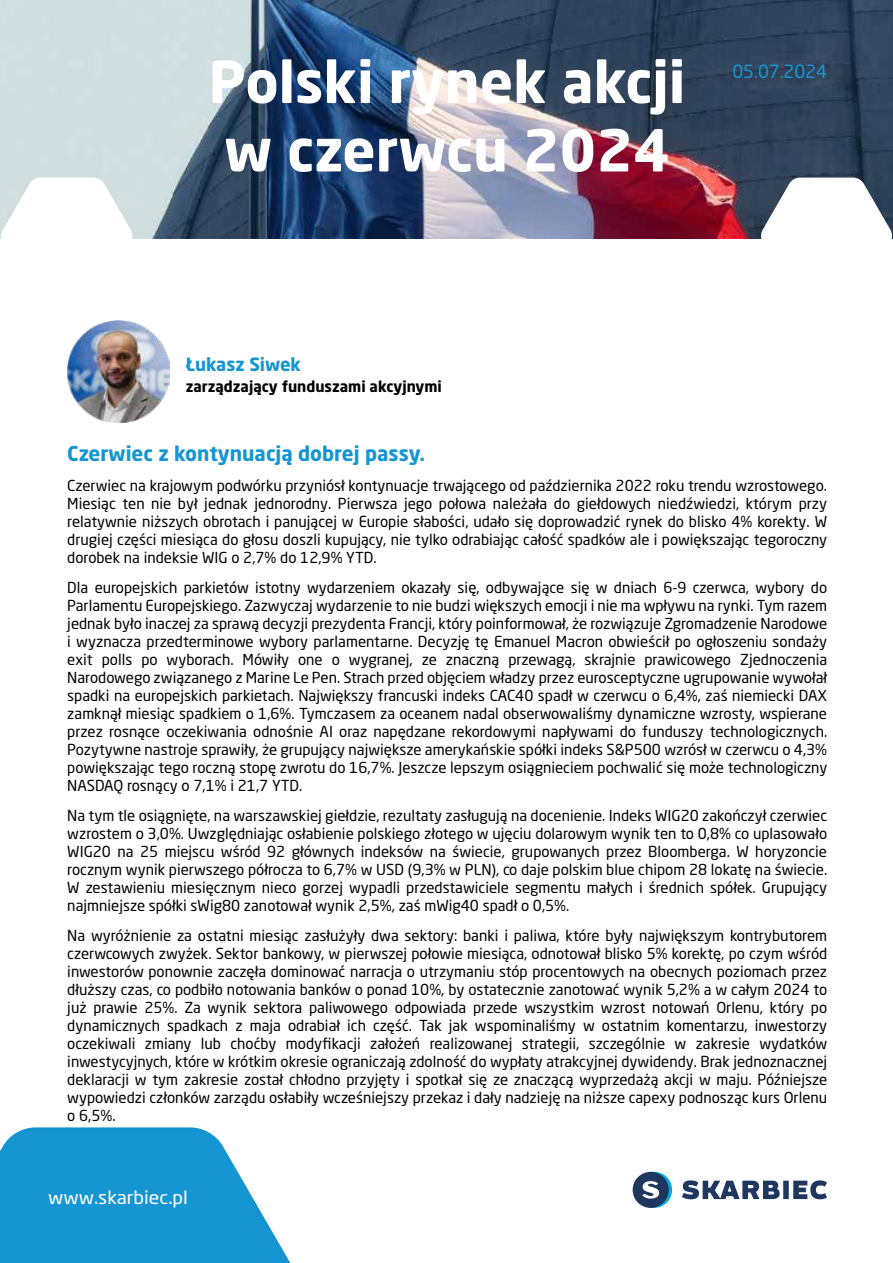
<style>
.page{position:relative;width:893px;height:1263px;background:#fff}
.page>*{position:absolute;margin:0;border:0;box-sizing:border-box;transform-origin:0 0}
.t1{font:700 57px/68.4px "Neo Sans Pro";color:#fff}
.t2{font:700 20.25px "Neo Sans Pro";color:#1595d2}
.t3{font:18px "Neo Sans Pro";color:#fff;scale:1.08 1}
.t4{font:700 18px "Neo Sans Pro";color:#1595d2}
.t5{font:18px "Neo Sans Pro";color:#1595d2}
.t6{font:15px/18px "Neo Sans Pro";color:#000;text-align:justify}
.t7{font:700 15px "Neo Sans Pro";color:#000}
</style>
<div class="page">
<img style="left:0;top:0;width:893px;height:238px">
<img style="left:67px;top:320px;width:102px;height:102px">
<svg style="left:760px;top:178px;width:133px;height:61px"></svg>
<svg style="left:1px;top:178px;width:132px;height:61px"></svg>
<svg style="left:0;top:1127px;width:291px;height:136px;background:#36a5d9"></svg>
<svg style="left:636px;top:1172px;width:36px;height:36px"></svg>
<div style="left:633px;top:1172px;width:36px;height:36px;background:#1f365e;border-radius:50%"></div>
<svg style="left:642px;top:1181px;width:17px;height:17px"></svg>
<svg style="left:682px;top:1180px;width:145px;height:19px"></svg>
<h1 class="t1" style="left:209px;top:46px;width:478px">Polski rynek akcji w czerwcu 2024</h1>
<p class="t5" style="left:732px;top:61px;width:96px">05.07.2024</p>
<p class="t4" style="left:186px;top:353px;width:117px">Łukasz Siwek</p>
<p class="t7" style="left:186px;top:377px;width:258px">zarządzający funduszami akcyjnymi</p>
<h2 class="t2" style="left:67px;top:441px;width:359px">Czerwiec z kontynuacją dobrej passy.</h2>
<p class="t6" style="left:67px;top:476px;width:761px">Czerwiec na krajowym podwórku przyniósł kontynuacje trwającego od października 2022 roku trendu wzrostowego.<br>Miesiąc ten nie był jednak jednorodny. Pierwsza jego połowa należała do giełdowych niedźwiedzi, którym przy relatywnie niższych obrotach i panującej w Europie słabości, udało się doprowadzić rynek do blisko 4% korekty. W drugiej części miesiąca do głosu doszli kupujący, nie tylko odrabiając całość spadków ale i powiększając tegoroczny dorobek na indeksie WIG o 2,7% do 12,9% YTD.</p>
<p class="t6" style="left:67px;top:578px;width:761px">Dla europejskich parkietów istotny wydarzeniem okazały się, odbywające się w dniach 6-9 czerwca, wybory do Parlamentu Europejskiego. Zazwyczaj wydarzenie to nie budzi większych emocji i nie ma wpływu na rynki. Tym razem jednak było inaczej za sprawą decyzji prezydenta Francji, który poinformował, że rozwiązuje Zgromadzenie Narodowe i wyznacza przedterminowe wybory parlamentarne. Decyzję tę Emanuel Macron obwieścił po ogłoszeniu sondaży exit polls po wyborach. Mówiły one o wygranej, ze znaczną przewagą, skrajnie prawicowego Zjednoczenia Narodowego związanego z Marine Le Pen. Strach przed objęciem władzy przez eurosceptyczne ugrupowanie wywołał spadki na europejskich parkietach. Największy francuski indeks CAC40 spadł w czerwcu o 6,4%, zaś niemiecki DAX zamknął miesiąc spadkiem o 1,6%. Tymczasem za oceanem nadal obserwowaliśmy dynamiczne wzrosty, wspierane przez rosnące oczekiwania odnośnie AI oraz napędzane rekordowymi napływami do funduszy technologicznych.<br>Pozytywne nastroje sprawiły, że grupujący największe amerykańskie spółki indeks S&amp;P500 wzrósł w czerwcu o 4,3% powiększając tego roczną stopę zwrotu do 16,7%. Jeszcze lepszym osiągnieciem pochwalić się może technologiczny NASDAQ rosnący o 7,1% i 21,7 YTD.</p>
<p class="t6" style="left:67px;top:806px;width:761px">Na tym tle osiągnięte, na warszawskiej giełdzie, rezultaty zasługują na docenienie. Indeks WIG20 zakończył czerwiec wzrostem o 3,0%. Uwzględniając osłabienie polskiego złotego w ujęciu dolarowym wynik ten to 0,8% co uplasowało WIG20 na 25 miejscu wśród 92 głównych indeksów na świecie, grupowanych przez Bloomberga. W horyzoncie rocznym wynik pierwszego półrocza to 6,7% w USD (9,3% w PLN), co daje polskim blue chipom 28 lokatę na świecie.<br>W zestawieniu miesięcznym nieco gorzej wypadli przedstawiciele segmentu małych i średnich spółek. Grupujący najmniejsze spółki sWig80 zanotował wynik 2,5%, zaś mWig40 spadł o 0,5%.</p>
<p class="t6" style="left:67px;top:926px;width:761px">Na wyróżnienie za ostatni miesiąc zasłużyły dwa sektory: banki i paliwa, które były największym kontrybutorem czerwcowych zwyżek. Sektor bankowy, w pierwszej połowie miesiąca, odnotował blisko 5% korektę, po czym wśród inwestorów ponownie zaczęła dominować narracja o utrzymaniu stóp procentowych na obecnych poziomach przez dłuższy czas, co podbiło notowania banków o ponad 10%, by ostatecznie zanotować wynik 5,2% a w całym 2024 to już prawie 25%. Za wynik sektora paliwowego odpowiada przede wszystkim wzrost notowań Orlenu, który po dynamicznych spadkach z maja odrabiał ich część. Tak jak wspominaliśmy w ostatnim komentarzu, inwestorzy oczekiwali zmiany lub choćby modyfikacji założeń realizowanej strategii, szczególnie w zakresie wydatków inwestycyjnych, które w krótkim okresie ograniczają zdolność do wypłaty atrakcyjnej dywidendy. Brak jednoznacznej deklaracji w tym zakresie został chłodno przyjęty i spotkał się ze znaczącą wyprzedażą akcji w maju. Późniejsze wypowiedzi członków zarządu osłabiły wcześniejszy przekaz i dały nadzieję na niższe capexy podnosząc kurs Orlenu o 6,5%.</p>
<p class="t3" style="left:48px;top:1186px;width:131px">www.skarbiec.pl</p>
</div>
